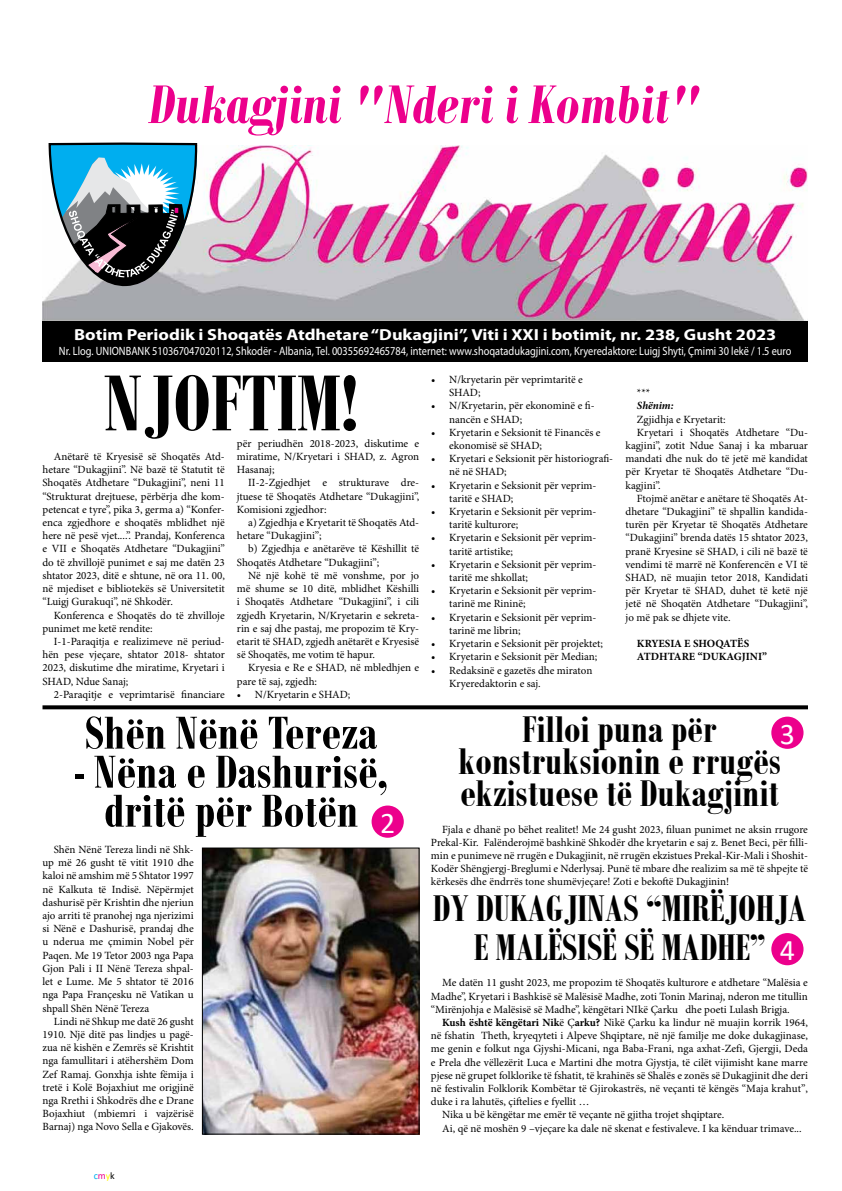
<style>
.page{position:relative;width:842px;height:1191px;background:#fff}
.page>*{position:absolute;margin:0;border:0;box-sizing:border-box;transform-origin:0 0}
.t1{font:700 86px "Bodoni MT Condensed";color:#000}
.t2{font:italic 700 59px "Bodoni MT Condensed";color:#ec008c}
.t3{font:700 50px/39px "Bodoni MT Condensed";color:#000;text-align:center}
.t4{font:700 40px/32px "Bodoni MT Condensed";color:#000;text-align:center}
.t5{font:30px "Calibri";color:#fff}
.t6{font:700 16px "Myriad Pro";color:#fff;scale:1.14 1}
.t7{font:12px "Myriad Pro";color:#fff;scale:.86 1}
.t8{font:11px/13.2px "Minion Pro";color:#000}
.t9{font:700 11px/13.2px "Minion Pro";color:#000}
.t10{font:italic 700 11px "Minion Pro";letter-spacing:-.005em;color:#000}
.t11{font:10px "Calibri";color:#00aeef}
.s1{font-weight:700}
.s2{color:#ec008c}
.s3{color:#fff200}
.s4{color:#000}
</style>
<div class="page">
<img style="left:42px;top:146px;width:766px;height:175px">
<div style="left:42px;top:321px;width:766px;height:41px;background:#000"></div>
<svg style="left:48px;top:142px;width:149px;height:145px"></svg>
<div style="left:771px;top:716px;width:32px;height:33px;background:#ec008c;border-radius:50%"></div>
<div style="left:771px;top:933px;width:32px;height:32px;background:#ec008c;border-radius:50%"></div>
<div style="left:372px;top:805px;width:32px;height:32px;background:#ec008c;border-radius:50%"></div>
<svg style="left:42px;top:705px;width:766px;height:4px;background:#151515"></svg>
<img style="left:204px;top:850px;width:213px;height:282px">
<div style="left:202px;top:848px;width:217px;height:286px;border:1px solid #000"></div>
<h2 class="t2" style="left:149px;top:69px;width:554px">Dukagjini "Nderi i Kombit"</h2>
<h3 class="t6" style="left:74px;top:324px;width:617px">Botim Periodik i Shoqatës Atdhetare “Dukagjini”, Viti i XXI i botimit, nr. 238, Gusht 2023</h3>
<p class="t7" style="left:59px;top:343px;width:853px">Nr. Llog. UNIONBANK 510367047020112, Shkodër - Albania, Tel. 00355692465784, internet: www.shoqatadukagjini.com, Kryeredaktore: Luigj Shyti, Çmimi 30 lekë / 1.5 euro</p>
<h1 class="t1" style="left:104px;top:351px;width:255px">NJOFTIM!</h1>
<p class="t8" style="left:237px;top:437px;width:184px;text-align:justify">për periudhën 2018-2023, diskutime e miratime, N/Kryetari i SHAD, z. Agron Hasanaj;</p>
<p class="t8" style="left:237px;top:477px;width:184px;text-align:justify;text-indent:11px">II-2-Zgjedhjet e strukturave dre&shy;jtuese të Shoqatës Atdhetare “Dukagjini”, Komisioni zgjedhor:</p>
<p class="t8" style="left:237px;top:516px;width:184px;text-indent:11px">a) Zgjedhja e Kryetarit të Shoqatës Atd&shy;hetare “Dukagjini”;</p>
<p class="t8" style="left:237px;top:543px;width:184px;text-indent:11px">b) Zgjedhja e anëtarëve të Këshillit të<br>Shoqatës Atdhetare “Dukagjini”;</p>
<p class="t8" style="left:237px;top:569px;width:184px;text-align:justify;text-indent:11px">Në një kohë të më vonshme, por jo më shume se 10 ditë, mblidhet Këshilli i Shoqatës Atdhetare “Dukagjini”, i cili zgjedh Kryetarin, N/Kryetarin e sekreta&shy;rin e saj dhe pastaj, me propozim të Kry&shy;etarit të SHAD, zgjedh anëtarët e Kryesisë së Shoqatës, me votim të hapur.</p>
<p class="t8" style="left:237px;top:661px;width:184px;text-indent:11px">Kryesia e Re e SHAD, në mbledhjen e pare të saj, zgjedh:</p>
<p class="t8" style="left:237px;top:688px;width:115px">• N/Kryetarin e SHAD;</p>
<p class="t8" style="left:42px;top:450px;width:184px;text-align:justify;text-indent:11px">Anëtarë të Kryesisë së Shoqatës Atd&shy;hetare “Dukagjini”. Në bazë të Statutit të Shoqatës Atdhetare “Dukagjini”, neni 11 “Strukturat drejtuese, përbërja dhe kom&shy;petencat e tyre”, pika 3, germa a) “Konfer&shy;enca zgjedhore e shoqatës mblidhet një here në pesë vjet....”. Prandaj, Konferenca e VII e Shoqatës Atdhetare “Dukagjini” do të zhvillojë punimet e saj me datën 23 shtator 2023, ditë e shtune, në ora 11. 00, në mjediset e bibliotekës së Universitetit “Luigj Gurakuqi”, në Shkodër.</p>
<p class="t8" style="left:42px;top:609px;width:184px;text-indent:11px">Konferenca e Shoqatës do të zhvilloje punimet me ketë rendite:</p>
<p class="t8" style="left:42px;top:635px;width:184px;text-align:justify;text-indent:11px">I-1-Paraqitja e realizimeve në periud&shy;hën pese vjeçare, shtator 2018- shtator 2023, diskutime dhe miratime, Kryetari i SHAD, Ndue Sanaj;</p>
<p class="t8" style="left:54px;top:688px;width:173px">2-Paraqitje e veprimtarisë financiare</p>
<h3 class="t3" style="left:84px;top:712px;width:294px">Shën Nënë Tereza</h3>
<h3 class="t3" style="left:74px;top:751px;width:314px">- Nëna e Dashurisë, dritë për Botën</h3>
<p class="t8" style="left:42px;top:843px;width:153px;text-align:justify;text-indent:11px">Shën Nënë Tereza lindi në Shk&shy;up më 26 gusht të vitit 1910 dhe kaloi në amshim më 5 Shtator 1997 në Kalkuta të Indisë. Nëpërmjet dashurisë për Krishtin dhe njeriun ajo arriti të pranohej nga njerizimi si Nënë e Dashurisë, prandaj dhe u nderua me çmimin Nobel për Paqen. Me 19 Tetor 2003 nga Papa Gjon Pali i II Nënë Tereza shpal&shy;let e Lume. Me 5 shtator të 2016 nga Papa Françesku në Vatikan u shpall Shën Nënë Tereza</p>
<p class="t8" style="left:42px;top:1015px;width:153px;text-align:justify;text-indent:11px">Lindi në Shkup me datë 26 gusht 1910. Një ditë pas lindjes u pagë&shy;zua në kishën e Zemrës së Krishtit nga famullitari i atëhershëm Dom Zef Ramaj. Gonxhja ishte fëmija i tretë i Kolë Bojaxhiut me origjinë nga Rrethi i Shkodrës dhe e Drane Bojaxhiut (mbiemri i vajzërisë Barnaj) nga Novo Sella e Gjakovës.</p>
<h3 class="t5" style="left:380px;top:802px;width:17px">2</h3>
<p class="t8" style="left:449px;top:373px;width:135px;text-indent:-18px">• N/kryetarin për veprimtaritë e<br>SHAD;</p>
<p class="t8" style="left:449px;top:400px;width:147px;text-indent:-18px">• N/Kryetarin, për ekonominë e fi&shy;nancën e SHAD;</p>
<p class="t8" style="left:449px;top:426px;width:153px;text-indent:-18px">• Kryetarin e Seksionit të Financës e ekonomisë së SHAD;</p>
<p class="t8" style="left:449px;top:452px;width:165px;text-indent:-18px">• Kryetari e Seksionit për historiografi&shy;në në SHAD;</p>
<p class="t8" style="left:449px;top:479px;width:149px;text-indent:-18px">• Kryetarin e Seksionit për veprim&shy;taritë e SHAD;</p>
<p class="t8" style="left:449px;top:505px;width:149px;text-indent:-18px">• Kryetarin e Seksionit për veprim&shy;taritë kulturore;</p>
<p class="t8" style="left:449px;top:532px;width:149px;text-indent:-18px">• Kryetarin e Seksionit për veprim&shy;taritë artistike;</p>
<p class="t8" style="left:449px;top:558px;width:149px;text-indent:-18px">• Kryetarin e Seksionit për veprim&shy;taritë me shkollat;</p>
<p class="t8" style="left:449px;top:584px;width:149px;text-indent:-18px">• Kryetarin e Seksionit për veprim&shy;tarinë me Rininë;</p>
<p class="t8" style="left:449px;top:611px;width:149px;text-indent:-18px">• Kryetarin e Seksionit për veprim&shy;tarinë me librin;</p>
<p class="t8" style="left:431px;top:637px;width:173px">• Kryetarin e Seksionit për projektet;</p>
<p class="t8" style="left:431px;top:650px;width:168px">• Kryetarin e Seksionit për Median;</p>
<p class="t8" style="left:449px;top:664px;width:145px;text-indent:-18px">• Redaksinë e gazetës dhe miraton<br>Kryeredaktorin e saj.</p>
<p class="t8" style="left:637px;top:386px;width:15px">***</p>
<p class="t10" style="left:637px;top:398px;width:38px">Shënim:</p>
<p class="t8" style="left:637px;top:413px;width:90px">Zgjidhja e Kryetarit:</p>
<p class="t8" style="left:637px;top:426px;width:173px">Kryetari i Shoqatës Atdhetare “Du-</p>
<p class="t8" style="left:626px;top:439px;width:184px">kagjini”, zotit Ndue Sanaj i ka mbaruar</p>
<p class="t8" style="left:626px;top:452px;width:184px">mandati dhe nuk do të jetë më kandidat</p>
<p class="t8" style="left:626px;top:466px;width:184px">për Kryetar të Shoqatës Atdhetare “Du-</p>
<p class="t8" style="left:626px;top:479px;width:36px">kagjini”.</p>
<p class="t8" style="left:637px;top:492px;width:173px">Ftojmë anëtar e anëtare të Shoqatës At-</p>
<p class="t8" style="left:626px;top:505px;width:184px">dhetare “Dukagjini” të shpallin kandida-</p>
<p class="t8" style="left:626px;top:518px;width:184px">turën për Kryetar të Shoqatës Atdhetare</p>
<p class="t8" style="left:626px;top:532px;width:184px">“Dukagjini” brenda datës 15 shtator 2023,</p>
<p class="t8" style="left:626px;top:545px;width:184px">pranë Kryesine së SHAD, i cili në bazë të</p>
<p class="t8" style="left:626px;top:558px;width:184px">vendimi të marrë në Konferencën e VI të</p>
<p class="t8" style="left:626px;top:571px;width:184px">SHAD, në muajin tetor 2018, Kandidati</p>
<p class="t8" style="left:626px;top:584px;width:184px">për Kryetar të SHAD, duhet të ketë një</p>
<p class="t8" style="left:626px;top:598px;width:184px">jetë në Shoqatën Atdhetare “Dukagjini”,</p>
<p class="t8" style="left:626px;top:611px;width:106px">jo më pak se dhjete vite.</p>
<p class="t9" style="left:637px;top:637px;width:132px">KRYESIA E SHOQATËS<br>ATDHTARE “DUKAGJINI”</p>
<h3 class="t4" style="left:458px;top:713px;width:324px">Filloi puna për konstruksionin e rrugës ekzistuese të Dukagjinit</h3>
<p class="t8" style="left:431px;top:823px;width:379px;text-align:justify;text-indent:11px">Fjala e dhanë po bëhet realitet! Me 24 gusht 2023, filuan punimet ne aksin rrugore Prekal-Kir. Falënderojmë bashkinë Shkodër dhe kryetarin e saj z. Benet Beci, për filli&shy;min e punimeve në rrugën e Dukagjinit, në rrugën ekzistues Prekal-Kir-Mali i Shoshit-Kodër Shëngjergj-Breglumi e Nderlysaj. Punë të mbare dhe realizim sa më të shpejte të kërkesës dhe ëndrrës tone shumëvjeçare! Zoti e bekoftë Dukagjinin!</p>
<h3 class="t4" style="left:433px;top:888px;width:375px;line-height:39px">DY DUKAGJINAS “MIRËJOHJA<br>E MALËSISË SË MADHE”</h3>
<p class="t8" style="left:431px;top:976px;width:379px;text-align:justify;text-indent:11px">Me datën 11 gusht 2023, me propozim të Shoqatës kulturore e atdhetare “Malësia e Madhe”, Kryetari i Bashkisë së Malësisë Madhe, zoti Tonin Marinaj, nderon me titullin “Mirënjohja e Malësisë së Madhe”, këngëtari NIkë Çarku dhe poeti Lulash Brigja.</p>
<p class="t8" style="left:442px;top:1016px;width:367px"><span class="s1">Kush është këngëtari Nik</span>ë Ç<span class="s1">arku?</span> Nikë Çarku ka lindur në muajin korrik 1964,</p>
<p class="t8" style="left:431px;top:1029px;width:379px">në fshatin Theth, kryeqyteti i Alpeve Shqiptare, në një familje me doke dukagjinase,</p>
<p class="t8" style="left:431px;top:1042px;width:379px">me genin e folkut nga Gjyshi-Micani, nga Baba-Frani, nga axhat-Zefi, Gjergji, Deda</p>
<p class="t8" style="left:431px;top:1055px;width:379px">e Prela dhe vëllezërit Luca e Martini dhe motra Gjystja, të cilët vijimisht kane marre</p>
<p class="t8" style="left:431px;top:1069px;width:379px">pjese në grupet folklorike të fshatit, të krahinës së Shalës e zonës së Dukagjinit dhe deri</p>
<p class="t8" style="left:431px;top:1082px;width:378px">në festivalin Folklorik Kombëtar të Gjirokastrës, në veçanti të këngës “Maja krahut”,</p>
<p class="t8" style="left:431px;top:1095px;width:160px">duke i ra lahutës, çiftelies e fyellit …</p>
<p class="t8" style="left:442px;top:1108px;width:284px">Nika u bë këngëtar me emër të veçante në gjitha trojet shqiptare.</p>
<p class="t8" style="left:442px;top:1121px;width:361px">Ai, që në moshën 9 –vjeçare ka dale në skenat e festivaleve. I ka kënduar trimave...</p>
<h3 class="t5" style="left:780px;top:713px;width:17px">3</h3>
<h3 class="t5" style="left:780px;top:929px;width:17px">4</h3>
<p class="t11" style="left:94px;top:1168px;width:23px">c<span class="s2">m</span><span class="s3">y</span><span class="s4">k</span></p>
</div>
